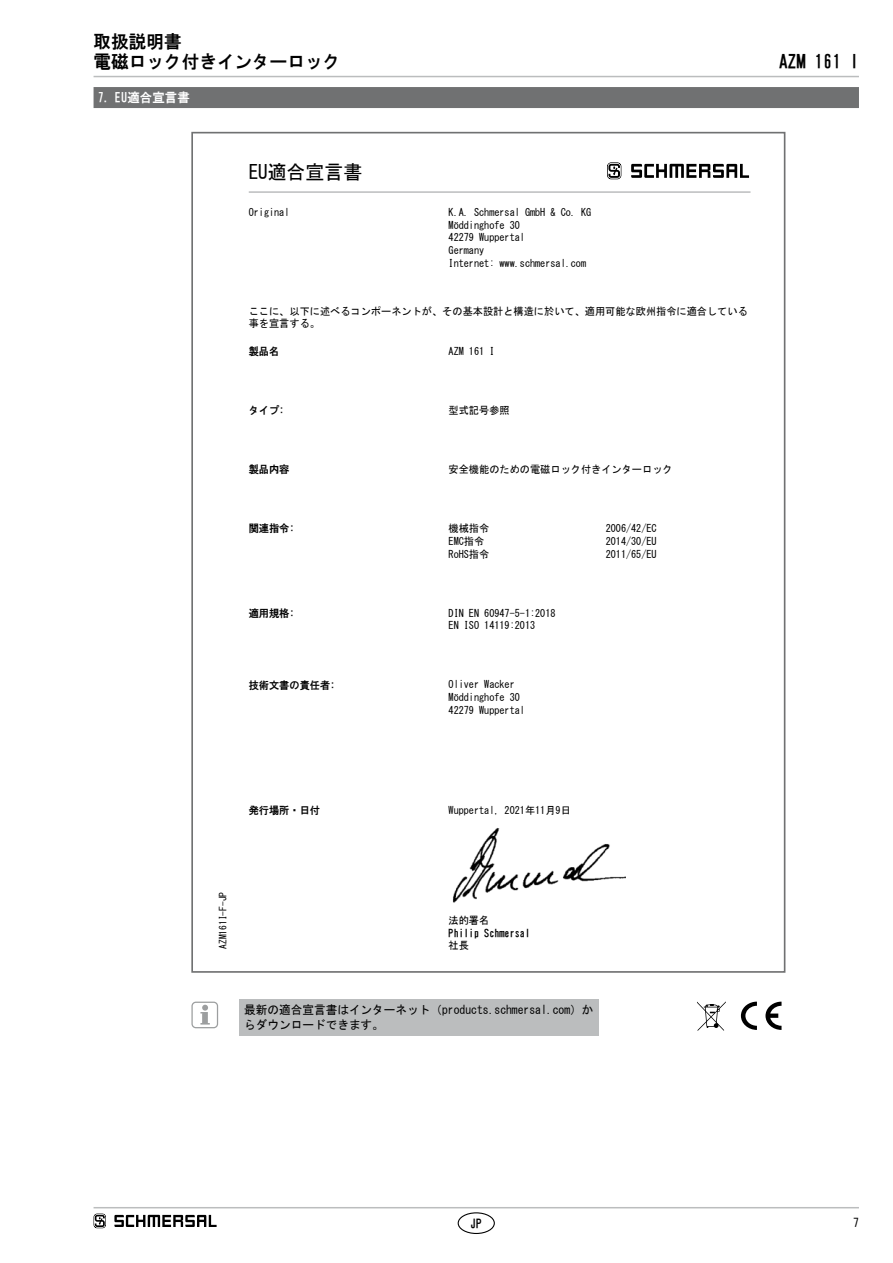
<style>
.page{position:relative;width:893px;height:1263px;background:#fff}
.page>*{position:absolute;margin:0;border:0;box-sizing:border-box;transform-origin:0 0}
.t1{font:19.5px "MS Gothic";color:#000}
.t2{font:18px/19.5px "HG Gothic E";letter-spacing:.01em;color:#000}
.t3{font:12.75px "HG Gothic E";letter-spacing:.01em;color:#fff}
.t4{font:12px/15.1px "MS Gothic";color:#000}
.t5{font:12px "HG Gothic E";color:#000}
.t6{font:10.5px/12.6px "MS Gothic";color:#000}
.t7{font:10.5px "HG Gothic E";color:#000}
.t8{font:9.75px "MS Gothic";color:#000}
</style>
<div class="page">
<hr style="left:94px;top:1207px;width:765px;height:1px;background:#bbbdbe">
<hr style="left:94px;top:76px;width:765px;height:1px;background:#bbbdbe">
<div style="left:458px;top:1212px;width:37px;height:22px;border:1px solid #000;border-radius:50%"></div>
<div style="left:94px;top:87px;width:765px;height:21px;background:#707172"></div>
<svg style="left:741px;top:1002px;width:16px;height:28px"></svg>
<svg style="left:765px;top:1002px;width:16px;height:28px"></svg>
<img style="left:452px;top:827px;width:174px;height:76px">
<hr style="left:249px;top:191px;width:501px;height:2px;background:#bbbdbe">
<svg style="left:607px;top:162px;width:14px;height:17px"></svg>
<svg style="left:631px;top:164px;width:118px;height:14px"></svg>
<svg style="left:697px;top:1001px;width:29px;height:30px"></svg>
<div style="left:239px;top:999px;width:360px;height:37px;background:#bbbdbe"></div>
<svg style="left:200px;top:1005px;width:10px;height:19px"></svg>
<div style="left:191px;top:1001px;width:27px;height:27px;border:1px solid #9c9e9f;border-radius:4px"></div>
<svg style="left:94px;top:1213px;width:12px;height:15px"></svg>
<svg style="left:114px;top:1215px;width:103px;height:12px"></svg>
<h2 class="t2" style="left:94px;top:32px;width:248px">取扱説明書<br>電磁ロック付きインターロック</h2>
<p class="t3" style="left:98px;top:91px;width:93px">7. EU適合宣言書</p>
<h1 class="t1" style="left:249px;top:162px;width:115px">EU適合宣言書</h1>
<p class="t6" style="left:249px;top:206px;width:42px">Original</p>
<p class="t6" style="left:449px;top:206px;width:144px">K.A. Schmersal GmbH &amp; Co. KG<br>Möddinghofe 30<br>42279 Wuppertal<br>Germany<br>Internet: www.schmersal.com</p>
<p class="t6" style="left:249px;top:305px;width:501px">ここに、以下に述べるコンポーネントが、その基本設計と構造に於いて、適用可能な欧州指令に適合している事を宣言する。</p>
<p class="t7" style="left:249px;top:346px;width:32px">製品名</p>
<p class="t6" style="left:449px;top:345px;width:47px">AZM 161 I</p>
<p class="t7" style="left:249px;top:405px;width:37px">タイプ:</p>
<p class="t6" style="left:449px;top:404px;width:63px">型式記号参照</p>
<p class="t7" style="left:249px;top:464px;width:42px">製品内容</p>
<p class="t6" style="left:449px;top:463px;width:226px">安全機能のための電磁ロック付きインターロック</p>
<p class="t7" style="left:249px;top:523px;width:47px">関連指令:</p>
<p class="t6" style="left:449px;top:522px;width:42px">機械指令<br>EMC指令<br>RoHS指令</p>
<p class="t6" style="left:606px;top:522px;width:52px;text-align:justify">2006/42/EC 2014/30/EU 2011/65/EU</p>
<p class="t7" style="left:249px;top:608px;width:47px">適用規格:</p>
<p class="t6" style="left:449px;top:607px;width:108px">DIN EN 60947-5-1:2018<br>EN ISO 14119:2013</p>
<p class="t7" style="left:249px;top:679px;width:88px">技術文書の責任者:</p>
<p class="t6" style="left:449px;top:678px;width:78px">Oliver Wacker<br>Möddinghofe 30<br>42279 Wuppertal</p>
<h2 class="t2" style="left:779px;top:52px;width:81px">AZM 161 I</h2>
<p class="t7" style="left:249px;top:805px;width:73px">発行場所・日付</p>
<p class="t6" style="left:449px;top:804px;width:124px">Wuppertal, 2021年11月9日</p>
<p class="t8" style="left:218px;top:949px;width:58px;rotate:-90deg">AZM161I-F-JP</p>
<p class="t6" style="left:449px;top:914px;width:42px">法的署名</p>
<p class="t7" style="left:449px;top:928px;width:83px">Philip Schmersal</p>
<p class="t6" style="left:449px;top:939px;width:22px">社長</p>
<p class="t4" style="left:244px;top:1002px;width:351px">最新の適合宣言書はインターネット（products.schmersal.com）からダウンロードできます。</p>
<p class="t5" style="left:470px;top:1217px;width:13px">JP</p>
<p class="t4" style="left:853px;top:1215px;width:7px">7</p>
</div>
